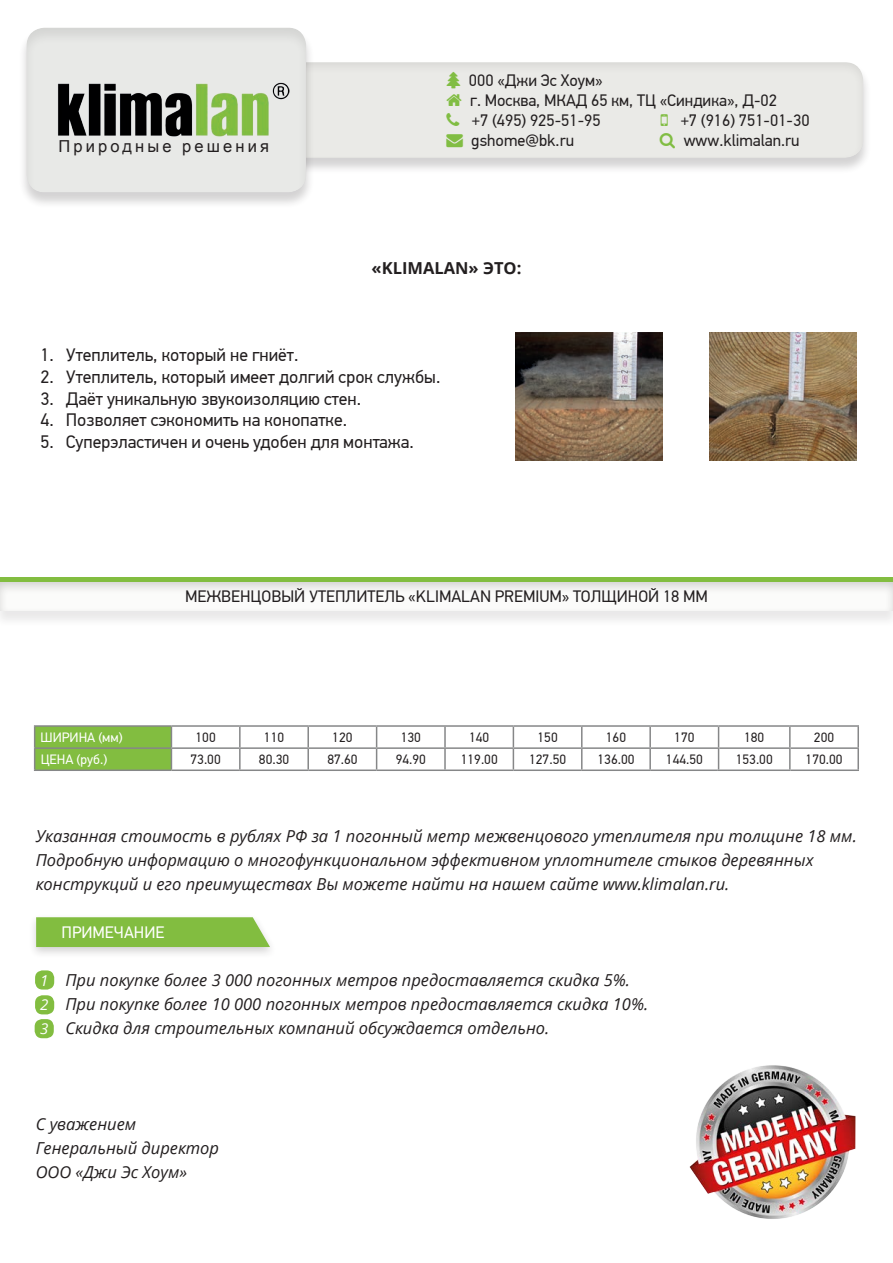
<style>
.page{position:relative;width:893px;height:1263px;background:#fff}
.page>*{position:absolute;margin:0;border:0;box-sizing:border-box;transform-origin:0 0}
.t1{font:18px "PF Din Text Pro";color:#231f20}
.t2{font:italic 16.5px/24px "Open Sans";color:#231f20}
.t3{font:16.5px "PF Din Text Pro";color:#231f20}
.t4{font:16.5px "Arial";letter-spacing:.19em;color:#231f20}
.t5{font:700 16.5px "Open Sans";color:#231f20}
.t6{font:16.5px "PF Din Text Pro";color:#fff}
.t7{font:13.5px "PF Din Text Pro";color:#231f20}
.t8{font:13.5px "PF Din Text Pro";color:#fff}
.s1{color:#81bd43}
.s2{font-size:15px;color:#fff}
</style>
<div class="page">
<img style="left:689px;top:1065px;width:167px;height:154px">
<div style="left:28px;top:913px;width:249px;height:47px;background:#231f20;opacity:.2"></div>
<svg style="left:36px;top:917px;width:234px;height:30px;background:#87bf48"></svg>
<div style="left:35px;top:1019px;width:19px;height:19px;background:#82bd40;border-radius:7px"></div>
<div style="left:35px;top:995px;width:19px;height:19px;background:#82bd40;border-radius:7px"></div>
<div style="left:35px;top:970px;width:19px;height:19px;background:#82bd40;border-radius:7px"></div>
<div style="left:0;top:582px;width:893px;height:46px;background:#f5f5f5"></div>
<div style="left:0;top:580px;width:893px;height:33px;background:#231f20;opacity:.2"></div>
<hr style="left:0;top:577px;width:893px;height:4px;background:#82bd40">
<img style="left:709px;top:333px;width:147px;height:128px">
<img style="left:515px;top:333px;width:148px;height:128px">
<div style="left:100px;top:62px;width:771px;height:113px;background:#231f20;opacity:.2"></div>
<div style="left:106px;top:62px;width:758px;height:97px;background:#eaeae7"></div>
<div style="left:18px;top:28px;width:296px;height:181px;background:#231f20;opacity:.2"></div>
<div style="left:24px;top:22px;width:284px;height:173px;background:#231f20;opacity:.1"></div>
<img style="left:57px;top:83px;width:232px;height:54px">
<hr style="left:34px;top:725px;width:137px;height:2px;background:#868788">
<hr style="left:171px;top:725px;width:69px;height:2px;background:#868788">
<hr style="left:308px;top:725px;width:69px;height:2px;background:#868788">
<hr style="left:445px;top:725px;width:68px;height:2px;background:#868788">
<hr style="left:582px;top:725px;width:68px;height:2px;background:#868788">
<hr style="left:719px;top:725px;width:71px;height:2px;background:#868788">
<hr style="left:857px;top:749px;width:2px;height:20px;background:#868788">
<hr style="left:240px;top:769px;width:68px;height:2px;background:#868788">
<hr style="left:377px;top:769px;width:68px;height:2px;background:#868788">
<hr style="left:513px;top:769px;width:69px;height:2px;background:#868788">
<hr style="left:650px;top:769px;width:68px;height:2px;background:#868788">
<hr style="left:791px;top:769px;width:68px;height:2px;background:#868788">
<hr style="left:790px;top:725px;width:69px;height:2px;background:#868788">
<hr style="left:789px;top:727px;width:2px;height:20px;background:#868788">
<hr style="left:857px;top:727px;width:2px;height:20px;background:#868788">
<hr style="left:791px;top:747px;width:68px;height:2px;background:#868788">
<hr style="left:719px;top:747px;width:72px;height:2px;background:#868788">
<hr style="left:789px;top:749px;width:2px;height:20px;background:#868788">
<hr style="left:718px;top:769px;width:73px;height:2px;background:#868788">
<hr style="left:650px;top:725px;width:69px;height:2px;background:#868788">
<hr style="left:649px;top:727px;width:2px;height:20px;background:#868788">
<svg style="left:718px;top:727px;width:1px;height:42px"></svg>
<hr style="left:650px;top:747px;width:69px;height:2px;background:#868788">
<hr style="left:582px;top:747px;width:68px;height:2px;background:#868788">
<hr style="left:649px;top:749px;width:2px;height:20px;background:#868788">
<hr style="left:582px;top:769px;width:68px;height:2px;background:#868788">
<hr style="left:513px;top:725px;width:69px;height:2px;background:#868788">
<svg style="left:581px;top:727px;width:1px;height:42px"></svg>
<hr style="left:513px;top:747px;width:69px;height:2px;background:#868788">
<hr style="left:445px;top:747px;width:68px;height:2px;background:#868788">
<hr style="left:444px;top:749px;width:2px;height:20px;background:#868788">
<svg style="left:513px;top:727px;width:1px;height:42px"></svg>
<hr style="left:445px;top:769px;width:68px;height:2px;background:#868788">
<hr style="left:377px;top:725px;width:68px;height:2px;background:#868788">
<hr style="left:444px;top:727px;width:2px;height:20px;background:#868788">
<hr style="left:377px;top:747px;width:68px;height:2px;background:#868788">
<hr style="left:308px;top:747px;width:69px;height:2px;background:#868788">
<hr style="left:307px;top:749px;width:2px;height:20px;background:#868788">
<svg style="left:376px;top:727px;width:1px;height:42px"></svg>
<hr style="left:308px;top:769px;width:69px;height:2px;background:#868788">
<hr style="left:240px;top:725px;width:68px;height:2px;background:#868788">
<hr style="left:239px;top:727px;width:2px;height:20px;background:#868788">
<hr style="left:307px;top:727px;width:2px;height:20px;background:#868788">
<hr style="left:240px;top:747px;width:68px;height:2px;background:#868788">
<hr style="left:171px;top:747px;width:69px;height:2px;background:#868788">
<hr style="left:239px;top:749px;width:2px;height:20px;background:#868788">
<hr style="left:171px;top:769px;width:69px;height:2px;background:#868788">
<svg style="left:34px;top:726px;width:138px;height:44px;background:#82b945"></svg>
<hr style="left:34px;top:769px;width:137px;height:2px;background:#868788">
<p class="t4" style="left:58px;top:136px;width:212px">Природные решения</p>
<p class="t3" style="left:469px;top:71px;width:135px">000 «Джи Эс Хоум»</p>
<p class="t3" style="left:470px;top:91px;width:309px">г. Москва, МКАД 65 км, ТЦ «Синдика», Д-02</p>
<p class="t3" style="left:472px;top:111px;width:130px">+7 (495) 925-51-95</p>
<p class="t3" style="left:681px;top:111px;width:130px">+7 (916) 751-01-30</p>
<p class="t3" style="left:446px;top:130px;width:129px"><span class="s1">→</span> gshome@bk.ru</p>
<p class="t3" style="left:684px;top:130px;width:117px">www.klimalan.ru</p>
<p class="t5" style="left:372px;top:259px;width:151px">«KLIMALAN» ЭТО:</p>
<p class="t1" style="left:40px;top:345px;width:260px">1. Утеплитель, который не гниёт.</p>
<p class="t1" style="left:40px;top:366px;width:401px">2. Утеплитель, который имеет долгий срок службы.</p>
<p class="t1" style="left:40px;top:388px;width:322px">3. Даёт уникальную звукоизоляцию стен.</p>
<p class="t1" style="left:40px;top:409px;width:308px">4. Позволяет сэкономить на конопатке.</p>
<p class="t1" style="left:40px;top:431px;width:375px">5. Суперэластичен и очень удобен для монтажа.</p>
<p class="t3" style="left:185px;top:587px;width:524px">МЕЖВЕНЦОВЫЙ УТЕПЛИТЕЛЬ «KLIMALAN PREMIUM» ТОЛЩИНОЙ 18 ММ</p>
<p class="t8" style="left:41px;top:729px;width:83px">ШИРИНА (мм)</p>
<p class="t7" style="left:196px;top:729px;width:22px">100</p>
<p class="t7" style="left:264px;top:729px;width:22px">110</p>
<p class="t7" style="left:332px;top:729px;width:22px">120</p>
<p class="t7" style="left:401px;top:729px;width:22px">130</p>
<p class="t7" style="left:469px;top:729px;width:22px">140</p>
<p class="t7" style="left:537px;top:729px;width:22px">150</p>
<p class="t7" style="left:606px;top:729px;width:22px">160</p>
<p class="t7" style="left:674px;top:729px;width:22px">170</p>
<p class="t7" style="left:744px;top:729px;width:22px">180</p>
<p class="t7" style="left:814px;top:729px;width:22px">200</p>
<p class="t8" style="left:41px;top:752px;width:68px">ЦЕНА (руб.)</p>
<p class="t7" style="left:191px;top:752px;width:32px">73.00</p>
<p class="t7" style="left:259px;top:752px;width:32px">80.30</p>
<p class="t7" style="left:327px;top:752px;width:32px">87.60</p>
<p class="t7" style="left:396px;top:752px;width:32px">94.90</p>
<p class="t7" style="left:461px;top:752px;width:39px">119.00</p>
<p class="t7" style="left:529px;top:752px;width:39px">127.50</p>
<p class="t7" style="left:597px;top:752px;width:39px">136.00</p>
<p class="t7" style="left:666px;top:752px;width:39px">144.50</p>
<p class="t7" style="left:736px;top:752px;width:39px">153.00</p>
<p class="t7" style="left:806px;top:752px;width:39px">170.00</p>
<p class="t2" style="left:36px;top:824px;width:823px">Указанная стоимость в рублях РФ за 1 погонный метр межвенцового утеплителя при толщине 18 мм.</p>
<p class="t2" style="left:36px;top:848px;width:779px">Подробную информацию о многофункциональном эффективном уплотнителе стыков деревянных конструкций и его преимуществах Вы можете найти на нашем сайте www.klimalan.ru.</p>
<p class="t6" style="left:62px;top:923px;width:104px">ПРИМЕЧАНИЕ</p>
<p class="t2" style="left:40px;top:968px;width:592px"><span class="s2">1</span> При покупке более 3 000 погонных метров предоставляется скидка 5%.</p>
<p class="t2" style="left:40px;top:992px;width:610px"><span class="s2">2</span> При покупке более 10 000 погонных метров предоставляется скидка 10%.</p>
<p class="t2" style="left:40px;top:1016px;width:511px"><span class="s2">3</span> Скидка для строительных компаний обсуждается отдельно.</p>
<p class="t2" style="left:36px;top:1112px;width:102px">С уважением</p>
<p class="t2" style="left:36px;top:1136px;width:185px">Генеральный директор</p>
<p class="t2" style="left:36px;top:1160px;width:153px">ООО «Джи Эс Хоум»</p>
</div>
